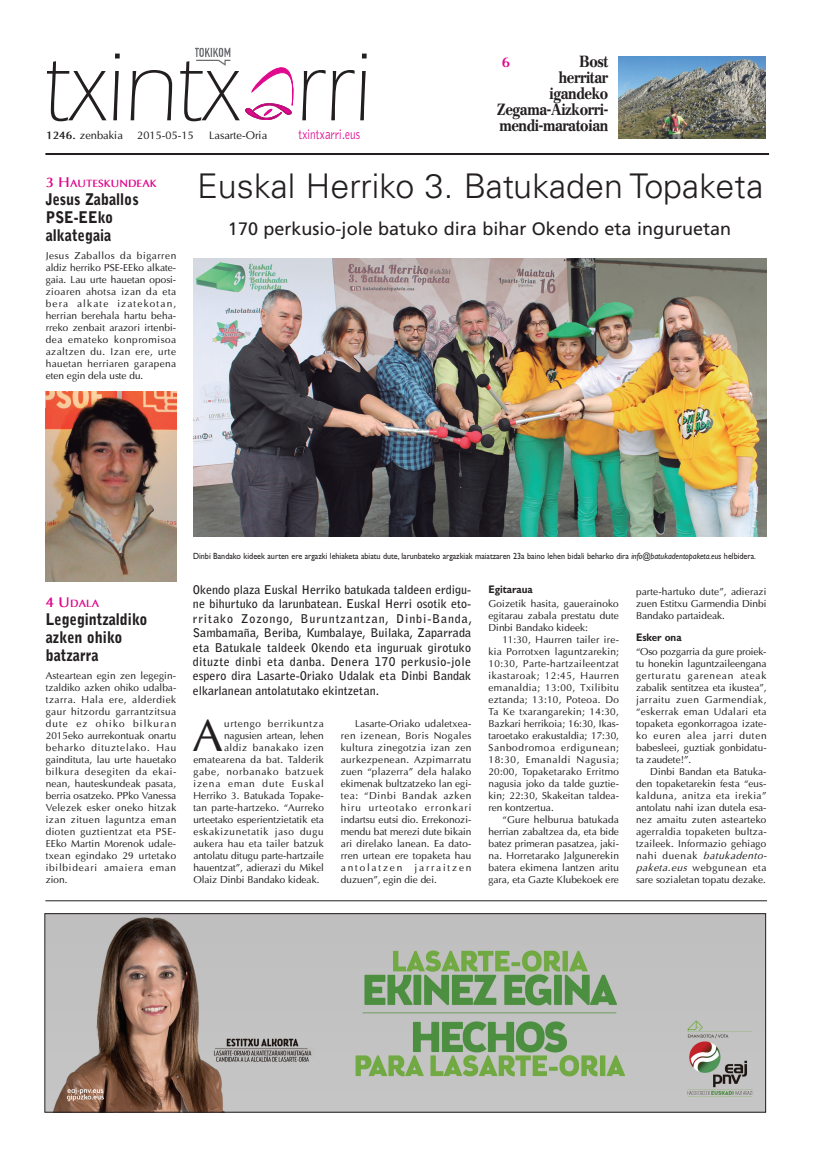
<style>
.page{position:relative;width:823px;height:1163px;background:#fff}
.page>*{position:absolute;margin:0;border:0;box-sizing:border-box;transform-origin:0 0}
.t1{font:300 100px "Itc Eras";color:#231f20;scale:.93 1}
.t2{font:45px "Optima";color:#231f20}
.t3{font:300 34px "Univers";color:#231f20}
.t4{font:18px "Frutiger";color:#231f20}
.t5{font:900 16px/18px "Bell Gothic";color:#231f20;scale:.9 1}
.t6{font:700 16px/16px "Cremona";letter-spacing:-.02em;color:#231f20;text-align:right;scale:.9 1}
.t7{font:300 14px "Bell Gothic";color:#e0088c;scale:.8 1}
.t8{font:700 14px "Optima";color:#e0088c}
.t9{font:700 12px/14.4px "Bell Gothic";color:#231f20;text-align:justify}
.t10{font:11px "Optima";color:#231f20}
.t11{font:700 11px "Gill Sans";color:#231f20;scale:.9 1}
.t12{font:700 10.5px "Optima";color:#e0088c}
.t13{font:10px/12px "Optima";letter-spacing:.01em;color:#231f20;text-align:justify}
.t14{font:10px "Optima";letter-spacing:.065em;color:#231f20}
.t15{font:10px "Optima";letter-spacing:.075em;color:#231f20}
.t16{font:10px "Optima";letter-spacing:.09em;color:#231f20}
.t17{font:10px "Optima";letter-spacing:.07em;color:#231f20}
.t18{font:10px "Optima";letter-spacing:.05em;color:#231f20}
.t19{font:9px "Gill Sans";color:#231f20;scale:.9 1}
.s1{font-weight:700}
.s2{font-size:14px}
.s3{font-style:italic}
</style>
<div class="page">
<svg style="left:245px;top:67px;width:49px;height:53px"></svg>
<hr style="left:45px;top:153px;width:723px;height:2px;background:#231f20">
<hr style="left:45px;top:900px;width:721px;height:1px;background:#231f20">
<img style="left:195px;top:47px;width:36px;height:19px">
<img style="left:47px;top:915px;width:716px;height:195px">
<div style="left:45px;top:913px;width:720px;height:199px;border:1px solid #231f20"></div>
<img style="left:618px;top:56px;width:147px;height:83px">
<img style="left:46px;top:391px;width:130px;height:190px">
<img style="left:193px;top:258px;width:572px;height:278px">
<h1 class="t1" style="left:43px;top:33px;width:353px">txintx rri</h1>
<p class="t10" style="left:46px;top:128px;width:78px"><span class="s1">1246.</span> zenbakia</p>
<p class="t10" style="left:137px;top:128px;width:58px">2015-05-15</p>
<p class="t10" style="left:209px;top:128px;width:60px">Lasarte-Oria</p>
<h3 class="t7" style="left:298px;top:127px;width:79px">txintxarri.eus</h3>
<h3 class="t6" style="left:497px;top:54px;width:125px">Bost<br>herritar igandeko<br>Zegama-Aizkorri&shy;mendi-maratoian</h3>
<h3 class="t8" style="left:501px;top:54px;width:10px">6</h3>
<p class="t12" style="left:46px;top:177px;width:112px"><span class="s2">3 H</span>AUTESKUNDEAK</p>
<h3 class="t5" style="left:46px;top:190px;width:105px">Jesus Zaballos<br>PSE-EEko alkategaia</h3>
<p class="t13" style="left:46px;top:249px;width:132px">Jesus Zaballos da bigarren aldiz herriko PSE-EEko alkate&shy;gaia. Lau urte hauetan oposi&shy;zioaren ahotsa izan da eta bera alkate izatekotan, herrian berehala hartu beha&shy;rreko zenbait arazori irtenbi&shy;dea emateko konpromisoa azaltzen du. Izan ere, urte hauetan herriaren garapena eten egin dela uste du.</p>
<h3 class="t3" style="left:197px;top:165px;width:567px">Euskal Herriko 3. Batukaden Topaketa</h3>
<h3 class="t4" style="left:228px;top:218px;width:504px">170 perkusio-jole batuko dira bihar Okendo eta inguruetan</h3>
<p class="t12" style="left:46px;top:597px;width:55px"><span class="s2">4 U</span> DALA</p>
<h3 class="t5" style="left:46px;top:610px;width:114px">Legegintzaldiko azken ohiko batzarra</h3>
<p class="t13" style="left:46px;top:669px;width:132px">Asteartean egin zen legegin&shy;tzaldiko azken ohiko udalba&shy;tzarra. Hala ere, alderdiek gaur hitzordu garrantzitsua dute ez ohiko bilkuran 2015eko aurrekontuak onartu beharko dituztelako. Hau gaindituta, lau urte hauetako bilkura desegiten da ekai&shy;nean, hauteskundeak pasata, berria osatzeko. PPko Vanessa Velezek esker oneko hitzak izan zituen laguntza eman dioten guztientzat eta PSE-EEko Martin Morenok udale&shy;txean egindako 29 urtetako ibilbideari amaiera eman zion.</p>
<p class="t19" style="left:193px;top:550px;width:626px">Dinbi Bandako kideek aurten ere argazki lehiaketa abiatu dute, larunbateko argazkiak maiatzaren 23a baino lehen bidali beharko dira <span class="s3">info@batukadentopaketa.eus</span> helbidera.</p>
<p class="t9" style="left:193px;top:582px;width:280px">Okendo plaza Euskal Herriko batukada taldeen erdigu&shy;ne bihurtuko da larunbatean. Euskal Herri osotik eto&shy;rritako Zozongo, Buruntzantzan, Dinbi-Banda, Sambamaña, Beriba, Kumbalaye, Builaka, Zaparrada eta Batukale taldeek Okendo eta inguruak girotuko dituzte dinbi eta danba. Denera 170 perkusio-jole espero dira Lasarte-Oriako Udalak eta Dinbi Bandak elkarlanean antolatutako ekintzetan.</p>
<p class="t11" style="left:488px;top:582px;width:51px">Egitaraua</p>
<p class="t13" style="left:488px;top:597px;width:132px">Goizetik hasita, gauerainoko egitarau zabala prestatu dute Dinbi Bandako kideek:</p>
<p class="t13" style="left:488px;top:633px;width:132px;text-indent:14px">11:30, Haurren tailer ire&shy;kia Porrotxen laguntzarekin; 10:30, Parte-hartzaileentzat ikastaroak; 12:45, Haurren emanaldia; 13:00, Txilibitu eztanda; 13:10, Poteoa. Do Ta Ke txarangarekin; 14:30, Bazkari herrikoia; 16:30, Ikas&shy;taroetako erakustaldia; 17:30, Sanbodromoa erdigunean; 18:30, Emanaldi Nagusia; 20:00, Topaketarako Erritmo nagusia joko da talde guztie&shy;kin; 22:30, Skakeitan taldea&shy;ren kontzertua.</p>
<p class="t13" style="left:488px;top:813px;width:132px;text-indent:14px">“Gure helburua batukada herrian zabaltzea da, eta bide batez primeran pasatzea, jaki&shy;na. Horretarako Jalgunerekin batera ekimena lantzen aritu gara, eta Gazte Klubekoek ere</p>
<p class="t13" style="left:635px;top:585px;width:132px">parte-hartuko dute”, adierazi zuen Estitxu Garmendia Dinbi Bandako partaideak.</p>
<p class="t11" style="left:635px;top:630px;width:52px">Esker ona</p>
<p class="t13" style="left:635px;top:645px;width:132px">“Oso pozgarria da gure proiek&shy;tu honekin laguntzaileengana gerturatu garenean ateak zabalik sentitzea eta ikustea”, jarraitu zuen Garmendiak, “eskerrak eman Udalari eta topaketa egonkorragoa izate&shy;ko euren alea jarri duten babesleei, guztiak gonbidatu&shy;ta zaudete!”.</p>
<p class="t13" style="left:635px;top:765px;width:132px;text-indent:14px">Dinbi Bandan eta Batuka&shy;den topaketarekin festa “eus&shy;kalduna, anitza eta irekia” antolatu nahi izan dutela esa&shy;nez amaitu zuten astearteko agerraldia topaketen bultza&shy;tzaileek. Informazio gehiago nahi duenak <span class="s3">batukadento&shy;paketa.eus</span> webgunean eta sare sozialetan topatu dezake.</p>
<p class="t13" style="left:341px;top:717px;width:132px;text-indent:14px">Lasarte-Oriako udaletxea&shy;ren izenean, Boris Nogales kultura zinegotzia izan zen aurkezpenean. Azpimarratu zuen “plazerra” dela halako ekimenak bultzatzeko lan egi&shy;tea: “Dinbi Bandak azken hiru urteotako erronkari indartsu eutsi dio. Errekonozi&shy;mendu bat merezi dute bikain ari direlako lanean. Ea dato&shy;rren urtean ere topaketa hau antolatzen jarraitzen duzuen”, egin die dei.</p>
<h2 class="t2" style="left:193px;top:708px;width:32px">A</h2>
<p class="t17" style="left:224px;top:717px;width:101px">urtengo berrikuntza</p>
<p class="t13" style="left:224px;top:729px;width:101px">nagusien artean, lehen</p>
<p class="t18" style="left:224px;top:741px;width:101px">aldiz banakako izen</p>
<p class="t13" style="left:193px;top:753px;width:132px">ematearena da bat. Talderik</p>
<p class="t15" style="left:193px;top:765px;width:132px">gabe, norbanako batzuek</p>
<p class="t16" style="left:193px;top:777px;width:132px">izena eman dute Euskal</p>
<p class="t13" style="left:193px;top:789px;width:132px">Herriko 3. Batukada Topake-</p>
<p class="t13" style="left:193px;top:801px;width:132px">tan parte-hartzeko. “Aurreko</p>
<p class="t13" style="left:193px;top:813px;width:132px">urteetako esperientzietatik eta</p>
<p class="t14" style="left:193px;top:825px;width:132px">eskakizunetatik jaso dugu</p>
<p class="t13" style="left:193px;top:837px;width:132px">aukera hau eta tailer batzuk</p>
<p class="t13" style="left:193px;top:849px;width:132px">antolatu ditugu parte-hartzaile</p>
<p class="t13" style="left:193px;top:861px;width:132px">hauentzat”, adierazi du Mikel</p>
<p class="t13" style="left:193px;top:873px;width:128px">Olaiz Dinbi Bandako kideak.</p>
</div>
